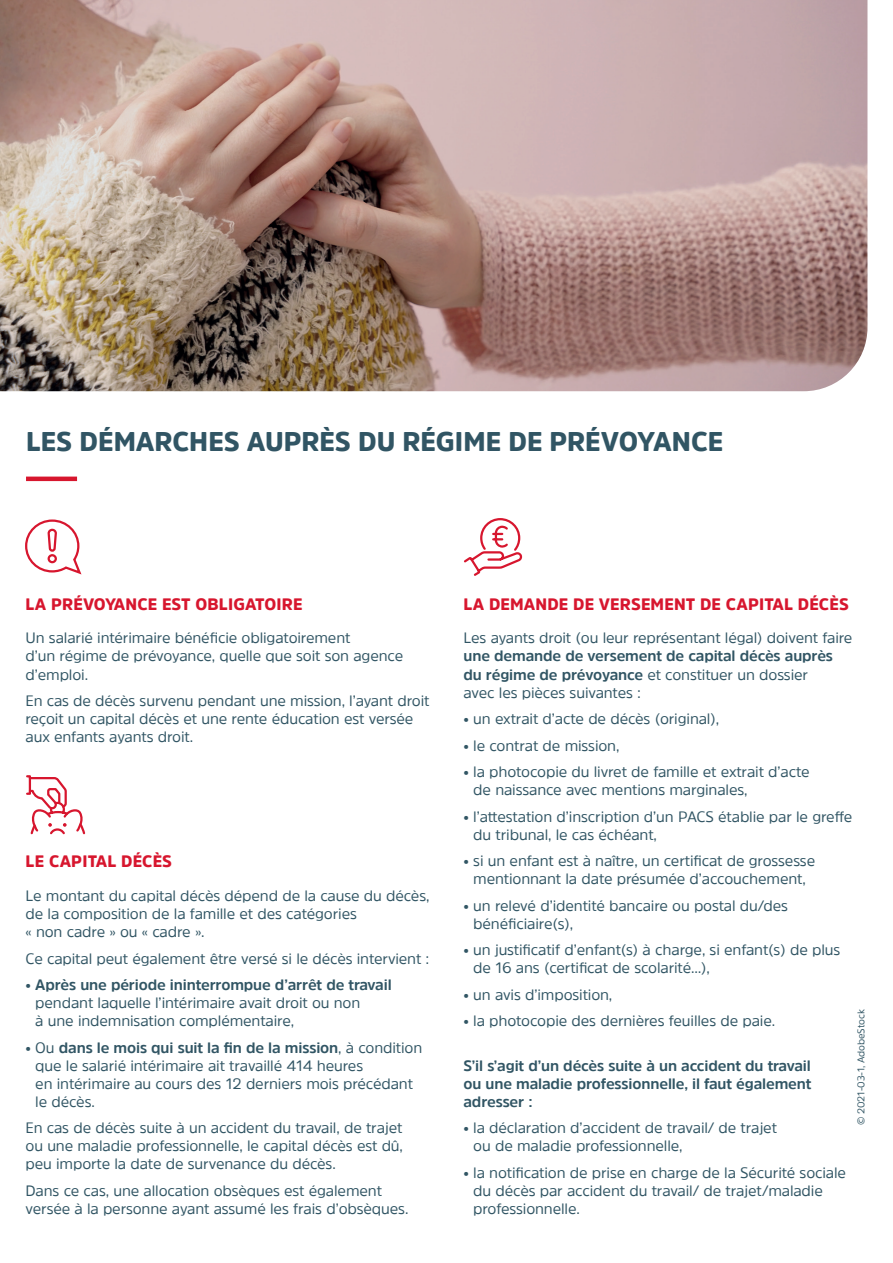
<style>
.page{position:relative;width:893px;height:1263px;background:#fff}
.page>*{position:absolute;margin:0;border:0;box-sizing:border-box;transform-origin:0 0}
.t1{font:900 27px "Amsi Pro";color:#315564}
.t2{font:900 16.5px "Amsi Pro";letter-spacing:.01em;color:#d7162e}
.t3{font:15px/18px "Amsi Pro";letter-spacing:-.01em;color:#315564}
.t4{font:700 15px/18px "Amsi Pro";letter-spacing:-.01em;color:#315564}
.t5{font:9.75px "Amsi Pro";letter-spacing:-.01em;color:#315564}
.s1{font-weight:700}
.s2{font-weight:400}
</style>
<div class="page">
<svg style="left:464px;top:518px;width:59px;height:58px"></svg>
<svg style="left:25px;top:476px;width:57px;height:99px"></svg>
<svg style="left:26px;top:775px;width:60px;height:60px"></svg>
<img style="left:0;top:0;width:867px;height:391px">
<h1 class="t1" style="left:26px;top:423px;width:698px">LES DÉMARCHES AUPRÈS DU RÉGIME DE PRÉVOYANCE</h1>
<p class="t2" style="left:26px;top:592px;width:278px">LA PRÉVOYANCE EST OBLIGATOIRE</p>
<p class="t2" style="left:464px;top:592px;width:387px">LA DEMANDE DE VERSEMENT DE CAPITAL DÉCÈS</p>
<p class="t3" style="left:26px;top:629px;width:379px">Un salarié intérimaire bénéficie obligatoirement<br>d’un régime de prévoyance, quelle que soit son agence d’emploi.</p>
<p class="t3" style="left:26px;top:691px;width:405px">En cas de décès survenu pendant une mission, l’ayant droit reçoit un capital décès et une rente éducation est versée aux enfants ayants droit.</p>
<p class="t2" style="left:26px;top:850px;width:148px">LE CAPITAL DÉCÈS</p>
<p class="t3" style="left:26px;top:886px;width:405px">Le montant du capital décès dépend de la cause du décès, de la composition de la famille et des catégories<br>« non cadre » ou « cadre ».</p>
<p class="t3" style="left:26px;top:949px;width:405px">Ce capital peut également être versé si le décès intervient :</p>
<p class="t3" style="left:35px;top:975px;width:358px;text-indent:-10px">• <span class="s1">Après une période ininterrompue d’arrêt de travail </span>pendant laquelle l’intérimaire avait droit ou non<br>à une indemnisation complémentaire,</p>
<p class="t3" style="left:35px;top:1038px;width:388px;text-indent:-10px">• Ou <span class="s1">dans le mois qui suit la fin de la mission</span>, à condition que le salarié intérimaire ait travaillé 414 heures<br>en intérimaire au cours des 12 derniers mois précédant le décès.</p>
<p class="t3" style="left:26px;top:1118px;width:379px;text-align:justify">En cas de décès suite à un accident du travail, de trajet ou une maladie professionnelle, le capital décès est dû, peu importe la date de survenance du décès.</p>
<p class="t3" style="left:26px;top:1181px;width:384px">Dans ce cas, une allocation obsèques est également versée à la personne ayant assumé les frais d’obsèques.</p>
<p class="t3" style="left:463px;top:629px;width:390px">Les ayants droit (ou leur représentant légal) doivent faire</p>
<p class="t4" style="left:463px;top:647px;width:371px">une demande de versement de capital décès auprès du régime de prévoyance <span class="s2">et constituer un dossier avec les pièces suivantes :</span></p>
<p class="t3" style="left:463px;top:709px;width:257px">• un extrait d’acte de décès (original),</p>
<p class="t3" style="left:463px;top:736px;width:157px">• le contrat de mission,</p>
<p class="t3" style="left:473px;top:762px;width:338px;text-indent:-10px">• la photocopie du livret de famille et extrait d’acte de naissance avec mentions marginales,</p>
<p class="t3" style="left:473px;top:807px;width:381px;text-indent:-10px">• l’attestation d’inscription d’un PACS établie par le greffe du tribunal, le cas échéant,</p>
<p class="t3" style="left:463px;top:851px;width:353px;text-align:center">• si un enfant est à naître, un certificat de grossesse mentionnant la date présumée d’accouchement,</p>
<p class="t3" style="left:473px;top:896px;width:316px;text-indent:-10px">• un relevé d’identité bancaire ou postal du/des bénéficiaire(s),</p>
<p class="t3" style="left:473px;top:940px;width:369px;text-indent:-10px">• un justificatif d’enfant(s) à charge, si enfant(s) de plus de 16 ans (certificat de scolarité…),</p>
<p class="t3" style="left:463px;top:985px;width:150px">• un avis d’imposition,</p>
<p class="t3" style="left:463px;top:1011px;width:313px">• la photocopie des dernières feuilles de paie.</p>
<p class="t4" style="left:463px;top:1056px;width:350px;text-align:justify">S’il s’agit d’un décès suite à un accident du travail ou une maladie professionnelle, il faut également adresser :</p>
<p class="t3" style="left:473px;top:1118px;width:305px;text-indent:-10px">• la déclaration d’accident de travail/ de trajet ou de maladie professionnelle,</p>
<p class="t3" style="left:473px;top:1163px;width:374px;text-indent:-10px">• la notification de prise en charge de la Sécurité sociale du décès par accident du travail/ de trajet/maladie professionnelle.</p>
<p class="t5" style="left:854px;top:1125px;width:117px;rotate:-90deg">© 2021-03-1, AdobeStock</p>
</div>
